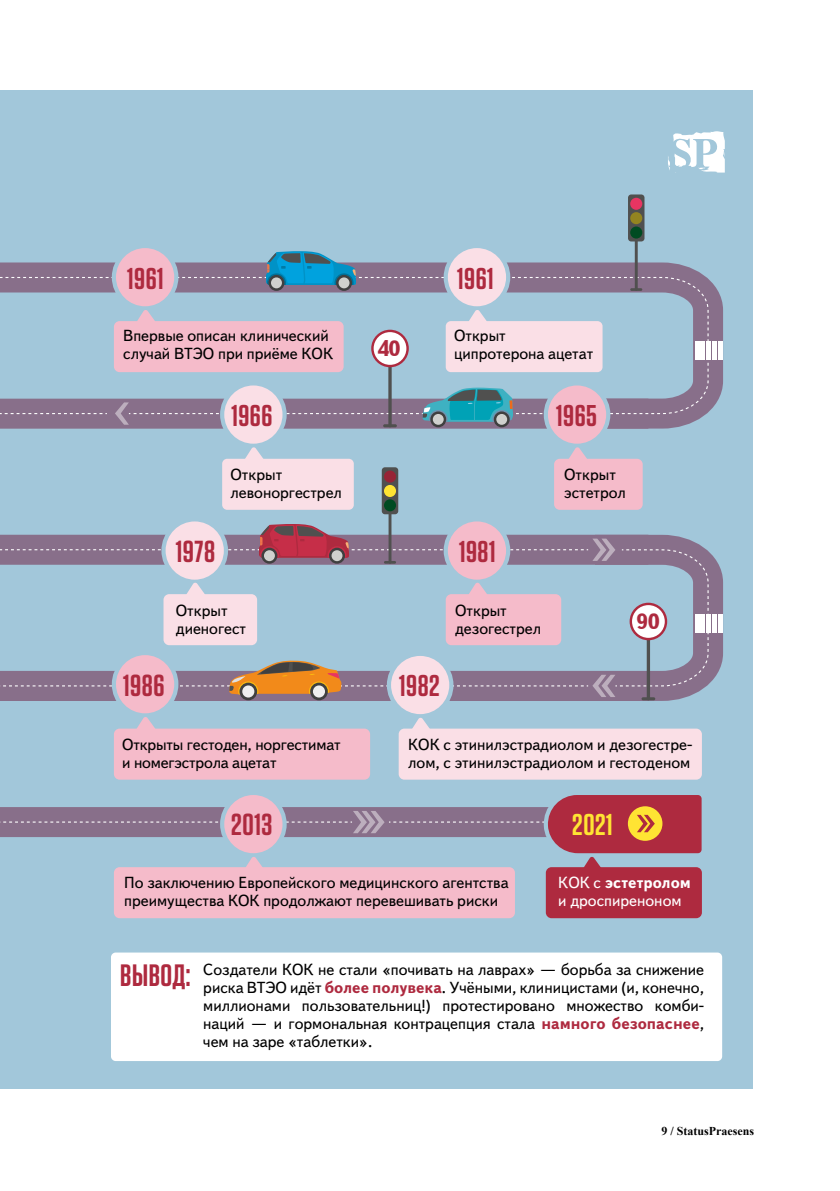
<style>
.page{position:relative;width:840px;height:1191px;background:#fff}
.page>*{position:absolute;margin:0;border:0;box-sizing:border-box;transform-origin:0 0}
.t1{font:600 30.4px "SF Tungsten";letter-spacing:.02em;color:#ae2a3f}
.t2{font:600 30px "SF Tungsten";letter-spacing:.02em;color:#ae2a3f}
.t3{font:600 30px "SF Tungsten";color:#ffe433}
.t4{font:700 21.8px "Text";color:#ae2a3f}
.t5{font:16px/18px "Text";color:#000}
.t6{font:16px/18px "Text";color:#fff}
.t7{font:700 12px "Times New Roman";color:#000}
.s1{font-weight:700}
.s2{font-family:"SF Tungsten";font-weight:600;font-size:30.8px;color:#ae2a3f}
.s3{font-weight:700;color:#ae2a3f}
</style>
<div class="page">
<div style="left:0;top:91px;width:751px;height:998px;background:#a2c7da"></div>
<svg style="left:0;top:262px;width:722px;height:165px"></svg>
<svg style="left:678px;top:551px;width:44px;height:149px"></svg>
<svg style="left:0;top:384px;width:678px;height:140px"></svg>
<svg style="left:0;top:697px;width:678px;height:83px"></svg>
<svg style="left:0;top:413px;width:107px;height:1px"></svg>
<svg style="left:131px;top:276px;width:577px;height:139px"></svg>
<div style="left:111px;top:952px;width:610px;height:109px;background:#fff;border-radius:5px"></div>
<svg style="left:115px;top:402px;width:15px;height:23px"></svg>
<div style="left:114px;top:728px;width:256px;height:51px;background:#f5bbca;border-radius:6px"></div>
<div style="left:114px;top:653px;width:62px;height:62px;background:#f5bbca;border-radius:50%"></div>
<div style="left:112px;top:651px;width:66px;height:66px;border:4px solid #a2c7da;border-radius:50%"></div>
<svg style="left:136px;top:716px;width:20px;height:13px"></svg>
<div style="left:114px;top:867px;width:400px;height:51px;background:#f5bbca;border-radius:6px"></div>
<div style="left:545px;top:867px;width:156px;height:51px;background:#ae2a3f;border-radius:6px"></div>
<div style="left:161px;top:517px;width:67px;height:67px;border:4px solid #a2c7da;border-radius:50%"></div>
<div style="left:114px;top:321px;width:229px;height:51px;background:#f5bbca;border-radius:6px"></div>
<div style="left:114px;top:246px;width:62px;height:62px;background:#f5bbca;border-radius:50%"></div>
<div style="left:112px;top:244px;width:66px;height:66px;border:4px solid #a2c7da;border-radius:50%"></div>
<svg style="left:136px;top:309px;width:20px;height:12px"></svg>
<div style="left:445px;top:321px;width:157px;height:51px;background:#fadfe6;border-radius:5px"></div>
<div style="left:445px;top:246px;width:63px;height:62px;background:#fadfe6;border-radius:50%"></div>
<div style="left:443px;top:244px;width:67px;height:66px;border:4px solid #a2c7da;border-radius:50%"></div>
<svg style="left:467px;top:309px;width:21px;height:12px"></svg>
<div style="left:222px;top:459px;width:131px;height:51px;background:#fadfe6;border-radius:5px"></div>
<div style="left:222px;top:383px;width:62px;height:63px;background:#fadfe6;border-radius:50%"></div>
<div style="left:220px;top:381px;width:66px;height:67px;border:4px solid #a2c7da;border-radius:50%"></div>
<svg style="left:244px;top:447px;width:20px;height:12px"></svg>
<div style="left:398px;top:728px;width:303px;height:51px;background:#fadfe6;border-radius:6px"></div>
<div style="left:389px;top:654px;width:62px;height:62px;background:#fadfe6;border-radius:50%"></div>
<div style="left:386px;top:652px;width:67px;height:66px;border:4px solid #a2c7da;border-radius:50%"></div>
<svg style="left:410px;top:717px;width:21px;height:12px"></svg>
<div style="left:553px;top:459px;width:89px;height:51px;background:#f5bbca;border-radius:6px"></div>
<div style="left:545px;top:383px;width:63px;height:63px;background:#f5bbca;border-radius:50%"></div>
<div style="left:543px;top:381px;width:67px;height:67px;border:4px solid #a2c7da;border-radius:50%"></div>
<svg style="left:567px;top:447px;width:21px;height:12px"></svg>
<div style="left:443px;top:517px;width:67px;height:67px;border:4px solid #a2c7da;border-radius:50%"></div>
<svg style="left:336px;top:275px;width:16px;height:16px"></svg>
<div style="left:338px;top:277px;width:11px;height:11px;background:#d0d1ce;border-radius:50%"></div>
<svg style="left:268px;top:275px;width:16px;height:16px"></svg>
<div style="left:271px;top:277px;width:11px;height:11px;background:#d0d1ce;border-radius:50%"></div>
<svg style="left:0;top:251px;width:603px;height:34px"></svg>
<hr style="left:634px;top:237px;width:3px;height:54px;background:#50504f">
<svg style="left:627px;top:194px;width:17px;height:47px"></svg>
<div style="left:630px;top:226px;width:12px;height:12px;background:#004b22;border-radius:50%"></div>
<div style="left:630px;top:212px;width:12px;height:12px;background:#938420;border-radius:50%"></div>
<div style="left:630px;top:198px;width:12px;height:12px;background:#e83562;border-radius:50%"></div>
<svg style="left:630px;top:288px;width:12px;height:3px"></svg>
<hr style="left:388px;top:510px;width:3px;height:53px;background:#50504f">
<div style="left:381px;top:467px;width:17px;height:47px;background:#50504f;border-radius:3px"></div>
<div style="left:384px;top:499px;width:12px;height:12px;background:#004b22;border-radius:50%"></div>
<div style="left:384px;top:485px;width:12px;height:12px;background:#ffe433;border-radius:50%"></div>
<div style="left:384px;top:470px;width:12px;height:12px;background:#972436;border-radius:50%"></div>
<hr style="left:388px;top:366px;width:3px;height:61px;background:#50504f;border-radius:2px">
<svg style="left:383px;top:424px;width:13px;height:3px"></svg>
<div style="left:372px;top:331px;width:35px;height:35px;background:#fff;border-radius:50%"></div>
<div style="left:371px;top:330px;width:37px;height:37px;border:2px solid #ae2a3f;border-radius:50%"></div>
<hr style="left:641px;top:697px;width:14px;height:3px;background:#50504f;border-radius:2px">
<svg style="left:430px;top:411px;width:16px;height:16px"></svg>
<div style="left:432px;top:414px;width:11px;height:11px;background:#d0d1ce;border-radius:50%"></div>
<svg style="left:493px;top:411px;width:16px;height:16px"></svg>
<div style="left:496px;top:414px;width:11px;height:11px;background:#d0d1ce;border-radius:50%"></div>
<svg style="left:422px;top:387px;width:90px;height:35px"></svg>
<svg style="left:694px;top:341px;width:4px;height:19px"></svg>
<hr style="left:700px;top:341px;width:4px;height:19px;background:#fff">
<hr style="left:706px;top:341px;width:4px;height:19px;background:#fff">
<hr style="left:712px;top:341px;width:4px;height:19px;background:#fff">
<svg style="left:717px;top:341px;width:4px;height:19px"></svg>
<hr style="left:706px;top:614px;width:4px;height:19px;background:#fff">
<hr style="left:712px;top:614px;width:4px;height:19px;background:#fff">
<svg style="left:717px;top:614px;width:4px;height:19px"></svg>
<svg style="left:239px;top:682px;width:18px;height:18px"></svg>
<svg style="left:310px;top:682px;width:17px;height:18px"></svg>
<svg style="left:0;top:524px;width:708px;height:173px"></svg>
<svg style="left:668px;top:131px;width:56px;height:42px"></svg>
<svg style="left:0;top:795px;width:702px;height:75px"></svg>
<h2 class="t2" style="left:127px;top:262px;width:38px">1961</h2>
<h2 class="t2" style="left:457px;top:262px;width:38px">1961</h2>
<p class="t5" style="left:123px;top:328px;width:211px">Впервые описан клинический случай ВТЭО при приёме КОК</p>
<h3 class="t4" style="left:377px;top:336px;width:24px">40</h3>
<p class="t5" style="left:454px;top:328px;width:140px">Открыт ципротерона ацетат</p>
<h2 class="t2" style="left:231px;top:400px;width:43px">1966</h2>
<h2 class="t2" style="left:556px;top:400px;width:42px">1965</h2>
<p class="t5" style="left:230px;top:467px;width:113px">Открыт левоноргестрел</p>
<p class="t5" style="left:564px;top:467px;width:63px">Открыт эстетрол</p>
<h1 class="t1" style="left:176px;top:535px;width:41px">1978</h1>
<h2 class="t2" style="left:458px;top:535px;width:38px">1981</h2>
<p class="t5" style="left:176px;top:602px;width:72px">Открыт диеногест</p>
<p class="t5" style="left:455px;top:602px;width:87px">Открыт дезогестрел</p>
<h3 class="t4" style="left:636px;top:609px;width:24px">90</h3>
<h1 class="t1" style="left:123px;top:669px;width:43px">1986</h1>
<h2 class="t2" style="left:399px;top:670px;width:42px">1982</h2>
<p class="t5" style="left:122px;top:736px;width:220px">Открыты гестоден, норгестимат и номегэстрола ацетат</p>
<p class="t5" style="left:408px;top:736px;width:285px">КОК с этинилэстрадиолом и дезогестре&shy;лом, с этинилэстрадиолом и гестоденом</p>
<h1 class="t1" style="left:231px;top:809px;width:43px">2013</h1>
<h2 class="t3" style="left:572px;top:809px;width:42px">2021</h2>
<p class="t5" style="left:124px;top:874px;width:385px">По заключению Европейского медицинского агентства преимущества КОК продолжают перевешивать риски</p>
<p class="t6" style="left:558px;top:874px;width:134px">КОК с <span class="s1">эстетролом </span>и дроспиреноном</p>
<p class="t5" style="left:203px;top:961px;width:502px;text-align:justify;text-indent:-83px"><span class="s2">ВЫВОД:</span> Создатели КОК не стали «почивать на лаврах» — борьба за снижение риска ВТЭО идёт <span class="s3">более полувека</span>. Учёными, клиницистами (и, конечно, миллионами пользовательниц!) протестировано множество комби&shy;наций — и гормональная контрацепция стала <span class="s3">намного безопаснее</span>, чем на заре «таблетки».</p>
<p class="t7" style="left:661px;top:1122px;width:94px">9 / StatusPraesens</p>
</div>
